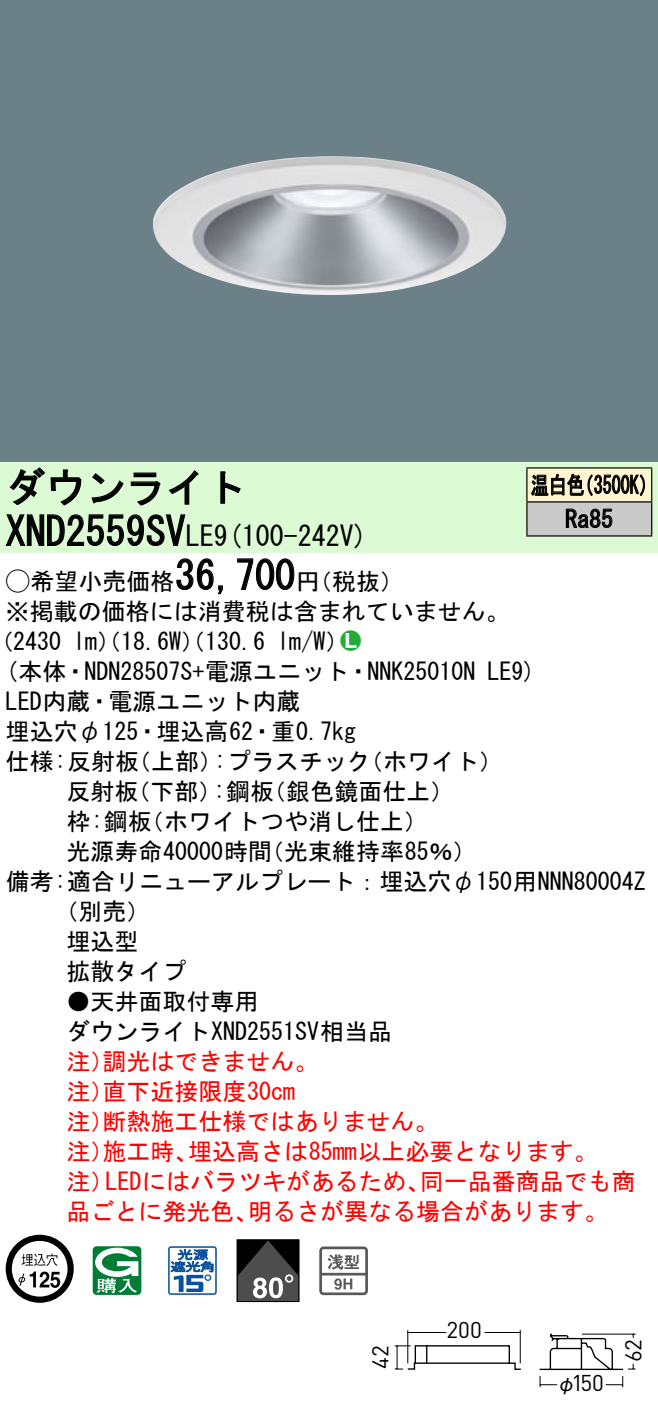
<style>
.page{position:relative;width:658px;height:1422px;background:#fff}
.page>*{position:absolute;margin:0;border:0;box-sizing:border-box;transform-origin:0 0}
.t1{font:40px "MS Gothic";color:#000}
.t2{font:28px "MS Gothic";color:#000}
.t3{font:24px/30.4px "MS Gothic";color:#000}
.t4{font:24px/30px "MS Gothic";color:#f00}
.t5{font:24px/34px "MS Gothic";color:#000;scale:.75 1}
.t6{font:24px "Ford Classification 1";color:#23ac38}
.t7{font:22.8px "DINOT";color:#000}
.t8{font:20px "Gothic BBB Pro Medium 90 pv RKSJ H";color:#000}
.s1{font-size:28px}
.s2{font-family:"Ford Classification 1"}
.s3{color:#fff}
</style>
<div class="page">
<div style="left:0;top:0;width:658px;height:462px;background:#6c8087"></div>
<img style="left:153px;top:156px;width:354px;height:139px">
<div style="left:0;top:462px;width:658px;height:90px;background:#dcfad4"></div>
<svg style="left:9px;top:467px;width:73px;height:39px"></svg>
<svg style="left:91px;top:473px;width:33px;height:30px"></svg>
<svg style="left:130px;top:472px;width:30px;height:34px"></svg>
<svg style="left:168px;top:470px;width:30px;height:35px"></svg>
<svg style="left:220px;top:471px;width:21px;height:33px"></svg>
<svg style="left:5px;top:514px;width:181px;height:32px"></svg>
<svg style="left:176px;top:558px;width:47px;height:37px"></svg>
<svg style="left:237px;top:558px;width:58px;height:32px"></svg>
<svg style="left:6px;top:1235px;width:68px;height:68px"></svg>
<svg style="left:93px;top:1246px;width:48px;height:49px"></svg>
<svg style="left:168px;top:1246px;width:49px;height:49px"></svg>
<div style="left:237px;top:1239px;width:62px;height:63px;border:1px solid #000"></div>
<svg style="left:237px;top:1240px;width:62px;height:61px;background:#474747"></svg>
<svg style="left:319px;top:1246px;width:49px;height:49px"></svg>
<div style="left:527px;top:468px;width:124px;height:34px;background:#fff6d2"></div>
<div style="left:527px;top:502px;width:124px;height:34px;background:#cacaca"></div>
<hr style="left:526px;top:467px;width:126px;height:2px;background:#000">
<hr style="left:526px;top:468px;width:1px;height:33px;background:#000">
<hr style="left:651px;top:468px;width:1px;height:33px;background:#000">
<hr style="left:526px;top:501px;width:126px;height:2px;background:#000">
<hr style="left:526px;top:502px;width:1px;height:33px;background:#000">
<hr style="left:651px;top:502px;width:1px;height:33px;background:#000">
<hr style="left:526px;top:535px;width:126px;height:2px;background:#000">
<svg style="left:531px;top:473px;width:114px;height:23px"></svg>
<svg style="left:565px;top:508px;width:47px;height:20px"></svg>
<svg style="left:539px;top:1333px;width:97px;height:55px"></svg>
<svg style="left:394px;top:1330px;width:127px;height:40px"></svg>
<h1 class="t1" style="left:6px;top:467px;width:242px">ダウンライト</h1>
<p class="t2" style="left:214px;top:522px;width:155px">(9 100-242 (V</p>
<h1 class="t1" style="left:6px;top:511px;width:210px">XND2559SV<span class="s1">LE</span></h1>
<h1 class="t1" style="left:175px;top:555px;width:121px">36,700</h1>
<p class="t3" style="left:6px;top:566px;width:505px"><span class="s2">A</span>希望小売価格<br>※掲載の価格には消費税は含まれていません。</p>
<p class="t6" style="left:340px;top:629px;width:22px">2<span class="s3">7</span></p>
<p class="t3" style="left:296px;top:566px;width:109px">（円税抜(</p>
<p class="t3" style="left:277px;top:626px;width:73px">l m (W/</p>
<p class="t3" style="left:-11px;top:626px;width:74px">（2430</p>
<p class="t3" style="left:73px;top:626px;width:193px">lm）（18.6 ）（W 130.6</p>
<p class="t5" style="left:565px;top:468px;width:65px;text-indent:-34px">温白色<br>Ra85</p>
<p class="t5" style="left:575px;top:468px;width:109px">（3500 (K</p>
<p class="t3" style="left:6px;top:656px;width:471px">(本体・NDN28507 +S 電源ユニット・NNK25010N</p>
<p class="t3" style="left:6px;top:686px;width:296px">LED内蔵・電源ユニット内蔵</p>
<p class="t3" style="left:6px;top:716px;width:352px">埋込穴φ125・埋込高62・重0.7kg</p>
<p class="t3" style="left:359px;top:746px;width:145px">（ホワイト(</p>
<p class="t3" style="left:487px;top:656px;width:50px">LE (9</p>
<p class="t3" style="left:214px;top:746px;width:158px">:プラスチック</p>
<p class="t3" style="left:6px;top:746px;width:135px">仕様:反射板</p>
<p class="t3" style="left:127px;top:746px;width:97px">（上部）</p>
<p class="t3" style="left:66px;top:776px;width:73px">反射板</p>
<p class="t3" style="left:126px;top:776px;width:97px">（下部）</p>
<p class="t3" style="left:262px;top:776px;width:193px">（銀色鏡面仕上(</p>
<p class="t3" style="left:213px;top:776px;width:62px">:鋼板</p>
<p class="t3" style="left:66px;top:806px;width:87px">枠:鋼板</p>
<p class="t3" style="left:140px;top:806px;width:289px">（ホワイトつや消し仕上(</p>
<p class="t3" style="left:66px;top:836px;width:207px">光源寿命40000時間</p>
<p class="t3" style="left:6px;top:866px;width:641px">備考:適合リニューアルプレート：埋込穴φ150用NNN80004Z</p>
<p class="t3" style="left:54px;top:896px;width:98px">（別売(</p>
<p class="t3" style="left:66px;top:926px;width:74px">埋込型</p>
<p class="t3" style="left:66px;top:956px;width:121px">拡散タイプ</p>
<p class="t3" style="left:66px;top:986px;width:327px">●天井面取付専用<br>ダウンライトXND2551SV相当品</p>
<p class="t4" style="left:102px;top:1046px;width:217px">調光はできません。</p>
<p class="t3" style="left:260px;top:836px;width:218px">（光束維持率85％(</p>
<p class="t4" style="left:102px;top:1046px;width:194px;text-indent:-36px">注）<br>直下近接限度30cm</p>
<p class="t4" style="left:102px;top:1076px;width:337px;text-indent:-36px">注）<br>断熱施工仕様ではありません。</p>
<p class="t4" style="left:66px;top:1106px;width:49px">注）</p>
<p class="t4" style="left:188px;top:1136px;width:411px">埋込高さは85mm以上必要となります。</p>
<p class="t4" style="left:102px;top:1136px;width:97px">施工時、</p>
<p class="t4" style="left:66px;top:1136px;width:49px">注）</p>
<p class="t4" style="left:66px;top:1166px;width:49px">注）</p>
<p class="t4" style="left:105px;top:1166px;width:326px">LEDにはバラツキがあるため、</p>
<p class="t4" style="left:420px;top:1166px;width:217px">同一品番商品でも商</p>
<p class="t4" style="left:66px;top:1196px;width:194px">品ごとに発光色、</p>
<p class="t4" style="left:248px;top:1196px;width:362px">明るさが異なる場合があります。</p>
<p class="t7" style="left:364px;top:1369px;width:25px;rotate:-90deg">42</p>
<p class="t7" style="left:446px;top:1314px;width:37px">200</p>
<p class="t7" style="left:571px;top:1367px;width:34px">150</p>
<p class="t8" style="left:556px;top:1367px;width:21px">φ</p>
<p class="t7" style="left:617px;top:1362px;width:24px;rotate:-90deg">62</p>
</div>
